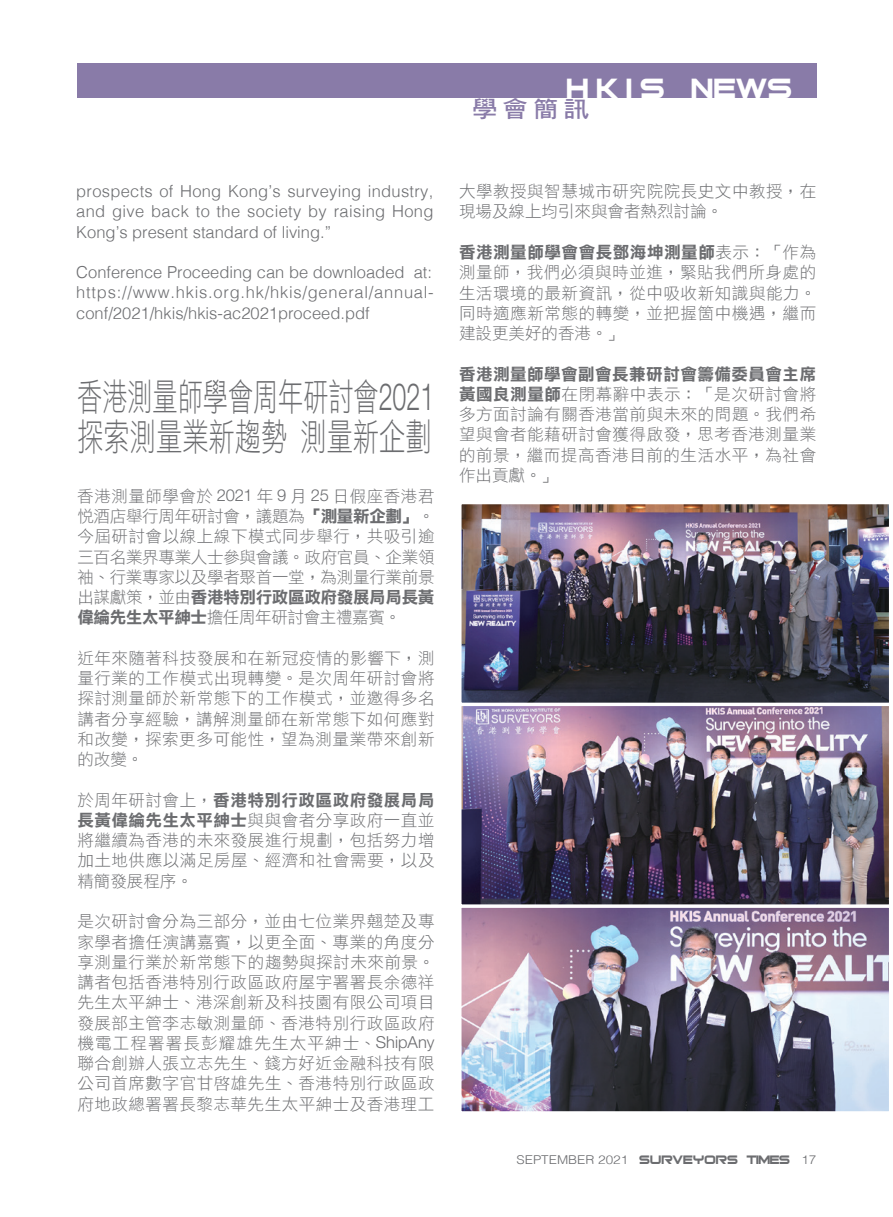
<style>
.page{position:relative;width:893px;height:1217px;background:#fff}
.page>*{position:absolute;margin:0;border:0;box-sizing:border-box;transform-origin:0 0}
.t1{font:37.5px/40.5px "DF Li Hei Lt HK BF";color:#6c6d70;scale:.67 1}
.t2{font:37.5px "Bitsumishi";letter-spacing:.1em;color:#fff}
.t3{font:22.95px "DF Hei Bd HK BF";color:#897ba8;scale:1.11 1}
.t4{font:16.5px/20.2px "DF Li Hei Lt HK BF";letter-spacing:.035em;color:#6c6d70;text-align:justify}
.t5{font:300 16.5px/20.2px "Helvetica";color:#6c6d70;text-align:justify}
.t6{font:16.5px "DF Li Hei Bd HK BF";letter-spacing:.03em;color:#6c6d70}
.t7{font:16.5px "DF Li Hei Bd HK BF";letter-spacing:-.015em;color:#6c6d70}
.t8{font:16.5px "DF Li Hei Lt HK BF";letter-spacing:-.02em;color:#6c6d70}
.t9{font:300 12.15px "Helvetica";color:#6c6d70;scale:1.11 1}
.s1{font-family:"Helvetica Neue LT Std";font-weight:300}
.s2{font-family:"DF Li Hei Bd HK BF"}
.s3{font-family:"DF Li Hei Lt HK BF"}
.s4{font-family:"Adobe Ming Std";font-weight:300}
.s5{font-family:"Bitsumishi";font-weight:400;font-size:16.5px}
</style>
<div class="page">
<div style="left:77px;top:64px;width:739px;height:34px;background:#897ba8"></div>
<img style="left:462px;top:505px;width:426px;height:604px">
<div style="left:458px;top:501px;width:434px;height:204px;border:3px solid #fff"></div>
<div style="left:458px;top:703px;width:434px;height:204px;border:3px solid #fff"></div>
<div style="left:458px;top:904px;width:434px;height:209px;border:3px solid #fff"></div>
<h1 class="t2" style="left:567px;top:73px;width:227px">HKIS NEWS</h1>
<h2 class="t3" style="left:472px;top:97px;width:107px">學會簡訊</h2>
<p class="t5" style="left:76px;top:180px;width:359px">prospects of Hong Kong’s surveying industry, and give back to the society by raising Hong Kong’s present standard of living.”</p>
<p class="t5" style="left:76px;top:261px;width:359px">Conference Proceeding can be downloaded at: https://www.hkis.org.hk/hkis/general/annual&shy;conf/2021/hkis/hkis-ac2021proceed.pdf</p>
<h1 class="t1" style="left:77px;top:378px;width:535px">香港測量師學會周年研討會<span class="s1">2021</span>探索測量業新趨勢 測量新企劃</h1>
<p class="t4" style="left:77px;top:486px;width:359px">香港測量師學會於 <span class="s1">2021</span> 年 <span class="s1">9</span> 月 <span class="s1">25</span> 日假座香港君悅酒店舉行周年研討會，議題為<span class="s2">「測量新企劃」</span>。今屆研討會以線上線下模式同步舉行，共吸引逾三百名業界專業人士參與會議。政府官員、企業領袖、行業專家以及學者聚首一堂，為測量行業前景</p>
<p class="t7" style="left:77px;top:588px;width:359px"><span class="s3">出謀獻策，並由</span>香港特別行政區政府發展局局長黃</p>
<p class="t8" style="left:77px;top:609px;width:325px"><span class="s2">偉綸先生太平紳士</span>擔任周年研討會主禮嘉賓。</p>
<p class="t4" style="left:77px;top:648px;width:359px">近年來隨著科技發展和在新冠疫情的影響下，測量行業的工作模式出現轉變。是次周年研討會將探討測量師於新常態下的工作模式，並邀得多名講者分享經驗，講解測量師在新常態下如何應對和改變，探索更多可能性，望為測量業帶來創新的改變。</p>
<p class="t6" style="left:77px;top:791px;width:359px"><span class="s3">於周年研討會上，</span>香港特別行政區政府發展局局</p>
<p class="t4" style="left:77px;top:810px;width:359px"><span class="s2">長黃偉綸先生太平紳士</span>與與會者分享政府一直並將繼續為香港的未來發展進行規劃，包括努力增加土地供應以滿足房屋、經濟和社會需要，以及精簡發展程序。</p>
<p class="t4" style="left:77px;top:911px;width:359px">是次研討會分為三部分，並由七位業界翹楚及專家學者擔任演講嘉賓，以更全面、專業的角度分享測量行業於新常態下的趨勢與探討未來前景。講者包括香港特別行政區政府屋宇署署長余德祥先生太平紳士、港深創新及科技園有限公司項目發展部主管李志敏測量師、香港特別行政區政府機電工程署署長彭耀雄先生太平紳士、<span class="s1">ShipAny</span>聯合創辦人張立志先生、錢方好近金融科技有限公司首席數字官甘<span class="s4">啓</span>雄先生、香港特別行政區政府地政總署署長黎志華先生太平紳士及香港理工</p>
<p class="t4" style="left:459px;top:182px;width:359px">大學教授與智慧城市研究院院長史文中教授，在現場及線上均引來與會者熱烈討論。</p>
<p class="t6" style="left:459px;top:244px;width:359px">香港測量師學會會長鄧海坤測量師<span class="s3">表示：「作為</span></p>
<p class="t4" style="left:459px;top:263px;width:359px">測量師，我們必須與時並進，緊貼我們所身處的生活環境的最新資訊，從中吸收新知識與能力。同時適應新常態的轉變，並把握箇中機遇，繼而建設更美好的香港。」</p>
<p class="t6" style="left:459px;top:365px;width:359px">香港測量師學會副會長兼研討會籌備委員會主席</p>
<p class="t4" style="left:459px;top:384px;width:359px"><span class="s2">黃國良測量師</span>在閉幕辭中表示：「是次研討會將多方面討論有關香港當前與未來的問題。我們希望與會者能藉研討會獲得啟發，思考香港測量業的前景，繼而提高香港目前的生活水平，為社會作出貢獻。」</p>
<p class="t9" style="left:516px;top:1148px;width:272px">SEPTEMBER 2021 <span class="s5">SURVEYORS TIMES</span> 17</p>
</div>
